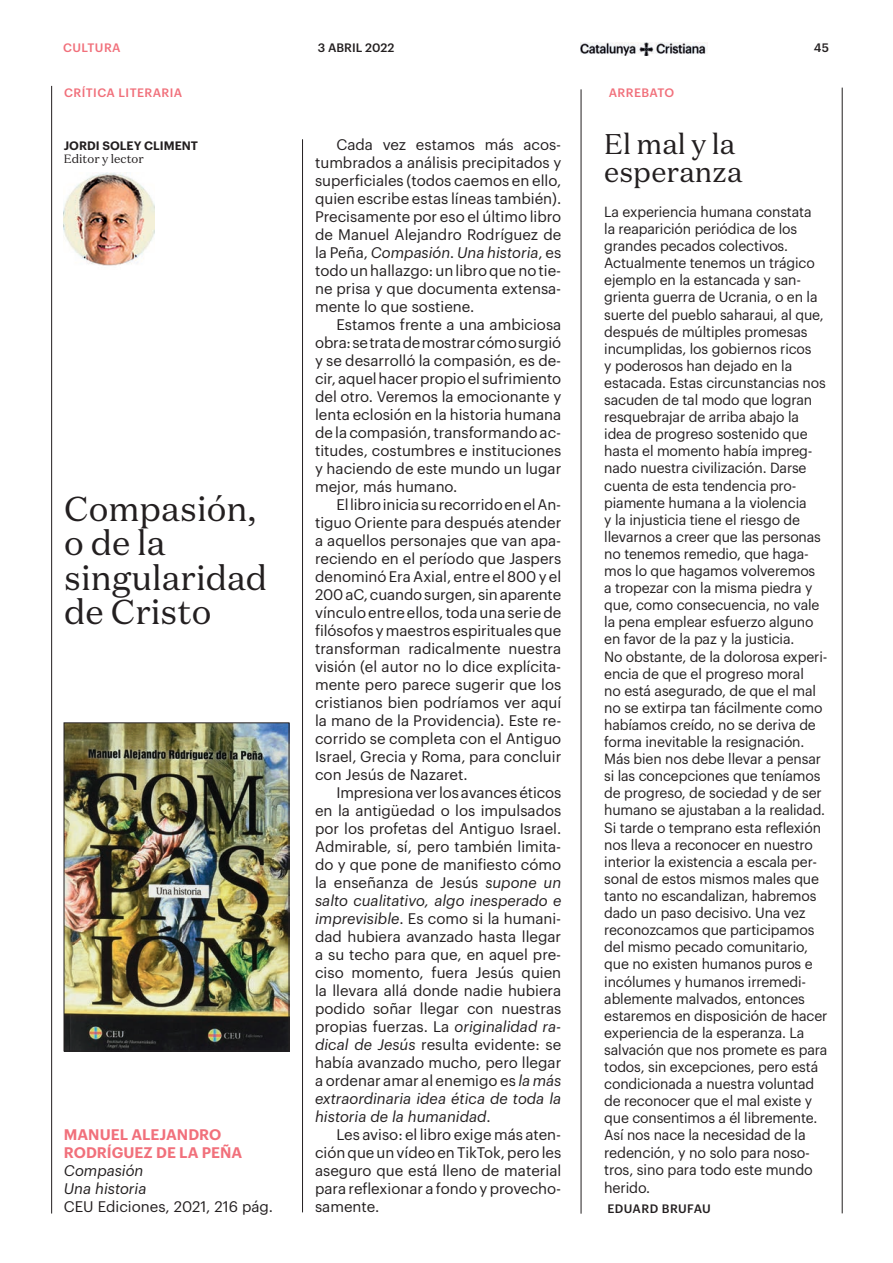
<style>
.page{position:relative;width:893px;height:1263px;background:#fff}
.page>*{position:absolute;margin:0;border:0;box-sizing:border-box;transform-origin:0 0}
.t1{font:34.5px/34.5px "Domaine Text";color:#231f20}
.t2{font:28.5px/28.5px "Domaine Text";color:#231f20}
.t3{font:15px/18px "Graphik";color:#231f20;text-align:justify}
.t4{font:600 15px/18px "Graphik";color:#f1707b}
.t5{font:italic 15px/18px "Graphik";color:#231f20}
.t6{font:14.7px/17.4px "Graphik";letter-spacing:-.01em;color:#231f20}
.t7{font:14.4px/17.1px "Graphik";letter-spacing:-.01em;color:#231f20}
.t8{font:500 12px "Graphik";letter-spacing:.035em;color:#f1707b}
.t9{font:600 12px "Graphik";color:#231f20}
.t10{font:12px "Domaine Text";color:#231f20}
.t11{font:500 12px "Graphik";letter-spacing:.005em;color:#231f20}
.t12{font:500 12px "Graphik";letter-spacing:.035em;color:#231f20}
.s1{font-style:italic}
.s2{font-size:14.4px}
</style>
<div class="page">
<hr style="left:842px;top:88px;width:1px;height:1125px;background:#231f20">
<hr style="left:51px;top:86px;width:1px;height:1127px;background:#231f20">
<hr style="left:581px;top:89px;width:1px;height:1125px;background:#231f20">
<hr style="left:302px;top:139px;width:1px;height:1073px;background:#231f20">
<img style="left:581px;top:42px;width:127px;height:13px">
<img style="left:66px;top:725px;width:221px;height:324px">
<div style="left:64px;top:723px;width:225px;height:328px;border:1px solid #231f20"></div>
<img style="left:64px;top:172px;width:91px;height:94px">
<p class="t11" style="left:318px;top:39px;width:78px">3 ABRIL 2022</p>
<p class="t8" style="left:63px;top:39px;width:59px">CULTURA</p>
<p class="t11" style="left:814px;top:39px;width:17px">45</p>
<p class="t8" style="left:609px;top:84px;width:67px">ARREBATO</p>
<p class="t8" style="left:64px;top:84px;width:120px">CRÍTICA LITERARIA</p>
<p class="t9" style="left:64px;top:136px;width:136px">JORDI SOLEY CLIMENT</p>
<p class="t10" style="left:64px;top:151px;width:82px">Editor y lector</p>
<h1 class="t1" style="left:64px;top:491px;width:204px">Compasión, o de la singularidad de Cristo</h1>
<p class="t4" style="left:64px;top:1124px;width:180px">MANUEL ALEJANDRO<br>RODRÍGUEZ DE LA PEÑA</p>
<p class="t5" style="left:64px;top:1160px;width:84px">Compasión<br>Una historia</p>
<p class="t3" style="left:64px;top:1196px;width:211px">CEU Ediciones, 2021, 216 pág.</p>
<p class="t3" style="left:315px;top:134px;width:248px;text-indent:21px">Cada vez estamos más acos&shy;tumbrados a análisis precipitados y superficiales (todos caemos en ello, quien escribe estas líneas también).<br>Precisamente por eso el último libro de Manuel Alejandro Rodríguez de la Peña, <span class="s1">Compasión. Una historia</span>, es todo un hallazgo: un libro que no tie&shy;ne prisa y que documenta extensa&shy;mente lo que sostiene.</p>
<p class="t3" style="left:315px;top:314px;width:248px;text-indent:21px">Estamos frente a una ambiciosa obra: se trata de mostrar cómo surgió y se desarrolló la compasión, es de&shy;cir, aquel hacer propio el sufrimiento del otro. Veremos la emocionante y lenta eclosión en la historia humana de la compasión, transformando ac&shy;titudes, costumbres e instituciones y haciendo de este mundo un lugar mejor, más humano.</p>
<p class="t3" style="left:315px;top:494px;width:248px;text-indent:21px">El libro inicia su recorrido en el An&shy;tiguo Oriente para después atender a aquellos personajes que van apa&shy;reciendo en el período que Jaspers denominó Era Axial, entre el 800 y el 200 aC, cuando surgen, sin aparente vínculo entre ellos, toda una serie de filósofos y maestros espirituales que transforman radicalmente nuestra visión (el autor no lo dice explícita&shy;mente pero parece sugerir que los cristianos bien podríamos ver aquí la mano de la Providencia). Este re&shy;corrido se completa con el Antiguo Israel, Grecia y Roma, para concluir con Jesús de Nazaret.</p>
<p class="t3" style="left:315px;top:782px;width:248px;text-indent:21px">Impresiona ver los avances éticos en la antigüedad o los impulsados por los profetas del Antiguo Israel.<br>Admirable, sí, pero también limita&shy;do y que pone de manifiesto cómo la enseñanza de Jesús <span class="s1">supone un salto cualitativo, algo inesperado e imprevisible</span>. Es como si la humani&shy;dad hubiera avanzado hasta llegar a su techo para que, en aquel pre&shy;ciso momento, fuera Jesús quien la llevara allá donde nadie hubiera podido soñar llegar con nuestras propias fuerzas. La <span class="s1">originalidad ra&shy;dical de Jesús</span> resulta evidente: se había avanzado mucho, pero llegar a ordenar amar al enemigo es <span class="s1">la más extraordinaria idea ética de toda la historia de la humanidad</span>.</p>
<p class="t3" style="left:315px;top:1124px;width:248px;text-indent:21px">Les aviso: el libro exige más aten&shy;ción que un vídeo en TikTok, pero les aseguro que está lleno de material para reflexionar a fondo y provecho&shy;samente.</p>
<h2 class="t2" style="left:604px;top:129px;width:140px">El mal y la esperanza</h2>
<p class="t7" style="left:604px;top:202px;width:225px">La experiencia humana constata<br>la reaparición periódica de los grandes pecados colectivos.<br>Actualmente tenemos un trágico ejemplo en la estancada y san&shy;grienta guerra de Ucrania, o en la suerte del pueblo saharaui, al que, después de múltiples promesas incumplidas, los gobiernos ricos<br>y poderosos han dejado en la estacada. Estas circunstancias nos sacuden de tal modo que logran resquebrajar de arriba abajo la idea de progreso sostenido que hasta el momento había impreg&shy;nado nuestra civilización. Darse cuenta de esta tendencia pro&shy;piamente humana a la violencia<br>y la injusticia tiene el riesgo de llevarnos a creer que las personas no tenemos remedio, que haga&shy;mos lo que hagamos volveremos<br>a tropezar con la misma piedra y que, como consecuencia, no vale la pena emplear esfuerzo alguno en favor de la paz y la justicia.<br>No obstante, de la dolorosa experi&shy;encia de que el progreso moral<br>no está asegurado, de que el mal no se extirpa tan fácilmente como habíamos creído, no se deriva de forma inevitable la resignación.<br>Más bien nos debe llevar a pensar si las concepciones que teníamos de progreso, de sociedad y de ser humano se ajustaban a la realidad.<br>Si tarde o temprano esta reflexión nos lleva a reconocer en nuestro interior la existencia a escala per&shy;sonal de estos mismos males que tanto no escandalizan, habremos dado un paso decisivo. Una vez reconozcamos que participamos del mismo pecado comunitario, que no existen humanos puros e incólumes y humanos irremedi&shy;ablemente malvados, entonces estaremos en disposición de hacer experiencia de la esperanza. La salvación que nos promete es para todos, sin excepciones, pero está condicionada a nuestra voluntad de reconocer que el mal existe y que consentimos a él libremente.</p>
<p class="t6" style="left:604px;top:1125px;width:210px"><span class="s2">Así nos nace la</span> necesidad de la redención, y no solo para noso&shy;tros, sino para todo este mundo herido.</p>
<p class="t12" style="left:607px;top:1199px;width:105px">EDUARD BRUFAU</p>
</div>
